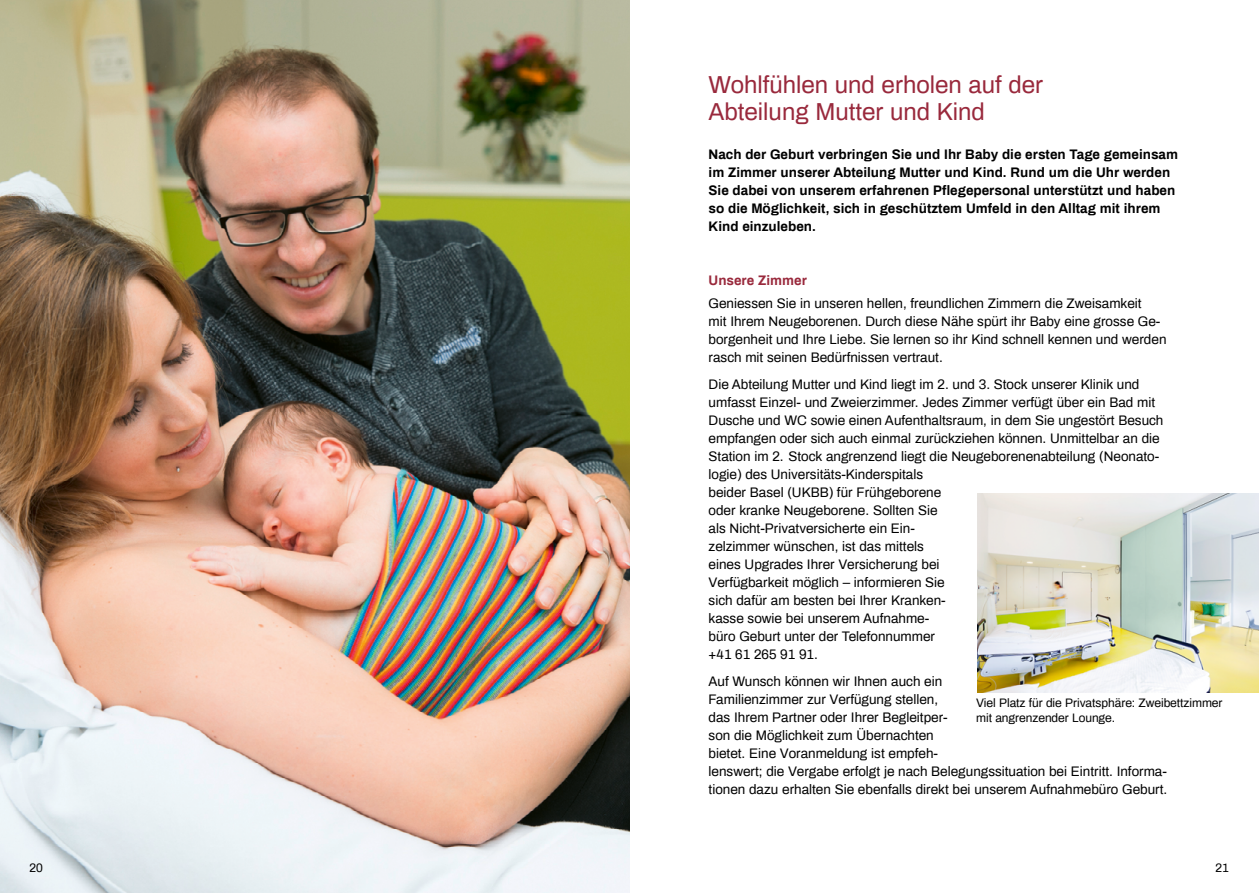
<style>
.page{position:relative;width:1259px;height:893px;background:#fff}
.page>*{position:absolute;margin:0;border:0;box-sizing:border-box;transform-origin:0 0}
.Titel{font:24px/27px "Archivo";color:#99293c}
.Lauftext_-_AR_R_9Pt{font:13.5px/18px "Archivo";color:#000}
.Lauftext_-_AR_R_9Pt-2{font:700 13.5px/18px "Archivo";color:#000}
.Lauftext_-_AR_R_9Pt-3{font:700 13.5px "Archivo";color:#99293c}
.t1{font:12px/15px "Archivo";letter-spacing:-.005em;color:#000}
</style>
<div class="page">
<img style="left:0;top:0;width:629px;height:893px">
<img style="left:977px;top:494px;width:282px;height:198px">
<p class="t1" style="left:29px;top:860px;width:15px">20</p>
<p class="Titel" style="left:708px;top:70px;width:336px">Wohlfühlen und erholen auf der<br>Abteilung Mutter und Kind</p>
<p class="Lauftext_-_AR_R_9Pt-2" style="left:708px;top:145px;width:471px">Nach der Geburt verbringen Sie und Ihr Baby die ersten Tage gemeinsam im Zimmer unserer Abteilung Mutter und Kind. Rund um die Uhr werden Sie dabei von unserem erfahrenen Pflegepersonal unterstützt und haben so die Möglichkeit, sich in geschütztem Umfeld in den Alltag mit ihrem Kind einzuleben.</p>
<p class="Lauftext_-_AR_R_9Pt-3" style="left:708px;top:271px;width:100px">Unsere Zimmer</p>
<p class="Lauftext_-_AR_R_9Pt" style="left:708px;top:293px;width:459px">Geniessen Sie in unseren hellen, freundlichen Zimmern die Zweisamkeit<br>mit Ihrem Neugeborenen. Durch diese Nähe spürt ihr Baby eine grosse Ge&shy;borgenheit und Ihre Liebe. Sie lernen so ihr Kind schnell kennen und werden rasch mit seinen Bedürfnissen vertraut.</p>
<p class="Lauftext_-_AR_R_9Pt" style="left:708px;top:374px;width:456px">Die Abteilung Mutter und Kind liegt im 2. und 3. Stock unserer Klinik und umfasst Einzel- und Zweierzimmer. Jedes Zimmer verfügt über ein Bad mit Dusche und WC sowie einen Aufenthaltsraum, in dem Sie ungestört Besuch empfangen oder sich auch einmal zurückziehen können. Unmittelbar an die Station im 2. Stock angrenzend liegt die Neugeborenenabteilung (Neonato&shy;logie) des Universitäts-Kinderspitals<br>beider Basel (UKBB) für Frühgeborene<br>oder kranke Neugeborene. Sollten Sie<br>als Nicht-Privatversicherte ein Ein-<br>zelzimmer wünschen, ist das mittels<br>eines Upgrades Ihrer Versicherung bei<br>Verfügbarkeit möglich – informieren Sie<br>sich dafür am besten bei Ihrer Kranken-<br>kasse sowie bei unserem Aufnahme-<br>büro Geburt unter der Telefonnummer<br>+41 61 265 91 91.</p>
<p class="Lauftext_-_AR_R_9Pt" style="left:708px;top:671px;width:460px">Auf Wunsch können wir Ihnen auch ein<br>Familienzimmer zur Verfügung stellen,<br>das Ihrem Partner oder Ihrer Begleitper-<br>son die Möglichkeit zum Übernachten<br>bietet. Eine Voranmeldung ist empfeh-<br>lenswert; die Vergabe erfolgt je nach Belegungssituation bei Eintritt. Informa&shy;tionen dazu erhalten Sie ebenfalls direkt bei unserem Aufnahmebüro Geburt.</p>
<p class="t1" style="left:976px;top:695px;width:248px">Viel Platz für die Privatsphäre: Zweibettzimmer mit angrenzender Lounge.</p>
<p class="t1" style="left:1215px;top:860px;width:15px">21</p>
</div>
